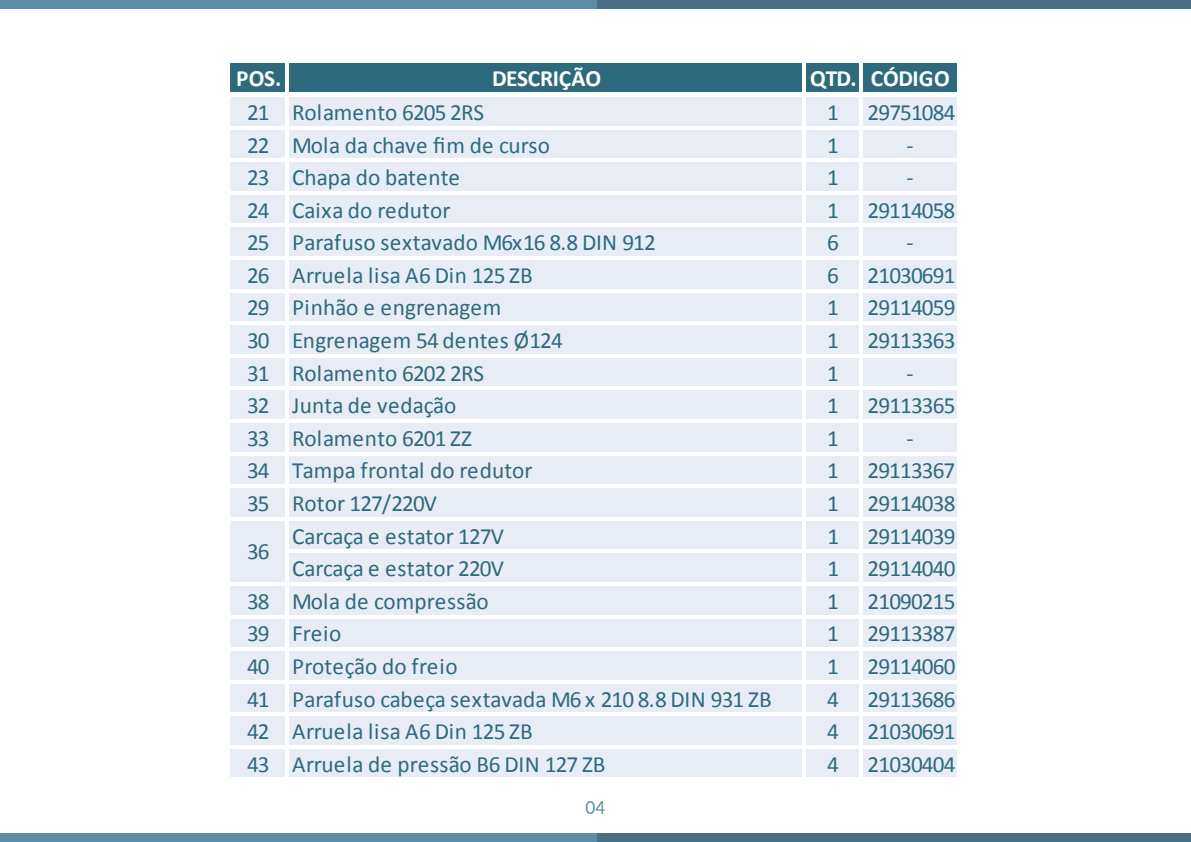
<style>
.page{position:relative;width:1191px;height:842px;background:#fff}
.page>*{position:absolute;margin:0;border:0;box-sizing:border-box;transform-origin:0 0}
.t1{font:23.2px "Calibri";letter-spacing:-.01em;color:#2e6a7e}
.t2{font:23.2px "Calibri";letter-spacing:-.04em;color:#2e6a7e}
.t3{font:23.2px "Calibri";letter-spacing:.01em;color:#2e6a7e}
.t4{font:700 23.2px "Calibri";letter-spacing:-.005em;color:#fff}
.t5{font:18px "Lato";color:#5e8ea7;scale:.95 1}
</style>
<div class="page">
<div style="left:594px;top:0;width:597px;height:8px;background:#496f82"></div>
<div style="left:0;top:0;width:596px;height:8px;background:#5e8ea7"></div>
<div style="left:594px;top:834px;width:597px;height:8px;background:#496f82"></div>
<div style="left:0;top:834px;width:596px;height:8px;background:#5e8ea7"></div>
<div style="left:230px;top:63px;width:730px;height:32px;background:#2e6a7e"></div>
<div style="left:230px;top:94px;width:730px;height:687px;background:#e8edf5"></div>
<div style="left:228px;top:92px;width:732px;height:5px;background:#fff"></div>
<hr style="left:286px;top:61px;width:3px;height:31px;background:#fff">
<hr style="left:802px;top:61px;width:3px;height:31px;background:#fff">
<hr style="left:860px;top:61px;width:3px;height:31px;background:#fff">
<hr style="left:957px;top:61px;width:3px;height:31px;background:#fff">
<hr style="left:286px;top:97px;width:3px;height:684px;background:#fff">
<hr style="left:802px;top:97px;width:3px;height:684px;background:#fff">
<hr style="left:860px;top:97px;width:3px;height:684px;background:#fff">
<hr style="left:957px;top:97px;width:3px;height:684px;background:#fff">
<hr style="left:230px;top:126px;width:730px;height:3px;background:#fff">
<hr style="left:230px;top:159px;width:730px;height:3px;background:#fff">
<hr style="left:230px;top:191px;width:730px;height:3px;background:#fff">
<hr style="left:230px;top:224px;width:730px;height:3px;background:#fff">
<hr style="left:230px;top:256px;width:730px;height:4px;background:#fff">
<hr style="left:230px;top:289px;width:730px;height:3px;background:#fff">
<hr style="left:230px;top:322px;width:730px;height:3px;background:#fff">
<hr style="left:230px;top:354px;width:730px;height:3px;background:#fff">
<hr style="left:230px;top:387px;width:730px;height:3px;background:#fff">
<hr style="left:230px;top:419px;width:730px;height:3px;background:#fff">
<hr style="left:230px;top:452px;width:730px;height:3px;background:#fff">
<hr style="left:230px;top:485px;width:730px;height:3px;background:#fff">
<hr style="left:230px;top:517px;width:730px;height:3px;background:#fff">
<hr style="left:289px;top:550px;width:671px;height:3px;background:#fff">
<hr style="left:230px;top:582px;width:730px;height:3px;background:#fff">
<hr style="left:230px;top:615px;width:730px;height:3px;background:#fff">
<hr style="left:230px;top:647px;width:730px;height:4px;background:#fff">
<hr style="left:230px;top:680px;width:730px;height:3px;background:#fff">
<hr style="left:230px;top:713px;width:730px;height:3px;background:#fff">
<hr style="left:230px;top:745px;width:730px;height:3px;background:#fff">
<hr style="left:230px;top:778px;width:730px;height:3px;background:#fff">
<p class="t4" style="left:236px;top:63px;width:47px">POS.</p>
<p class="t4" style="left:492px;top:63px;width:110px">DESCRIÇÃO</p>
<p class="t4" style="left:810px;top:63px;width:141px">QTD. CÓDIGO</p>
<p class="t1" style="left:247px;top:98px;width:239px">21 Rolamento 6205 2RS</p>
<p class="t2" style="left:827px;top:98px;width:130px">1 29751084</p>
<p class="t1" style="left:247px;top:130px;width:304px">22 Mola da chave fim de curso</p>
<p class="t1" style="left:827px;top:130px;width:13px">1</p>
<p class="t1" style="left:906px;top:130px;width:9px">-</p>
<p class="t1" style="left:247px;top:163px;width:215px">23 Chapa do batente</p>
<p class="t1" style="left:827px;top:163px;width:13px">1</p>
<p class="t1" style="left:906px;top:163px;width:9px">-</p>
<p class="t1" style="left:247px;top:195px;width:205px">24 Caixa do redutor</p>
<p class="t2" style="left:827px;top:195px;width:130px">1 29114058</p>
<p class="t1" style="left:247px;top:228px;width:410px">25 Parafuso sextavado M6x16 8.8 DIN 912</p>
<p class="t1" style="left:827px;top:228px;width:13px">6</p>
<p class="t1" style="left:906px;top:228px;width:9px">-</p>
<p class="t3" style="left:247px;top:260px;width:287px">26 Arruela lisa A6 Din 125 ZB</p>
<p class="t2" style="left:827px;top:260px;width:130px">6 21030691</p>
<p class="t1" style="left:247px;top:293px;width:256px">29 Pinhão e engrenagem</p>
<p class="t2" style="left:827px;top:293px;width:130px">1 29114059</p>
<p class="t1" style="left:247px;top:326px;width:317px">30 Engrenagem 54 dentes Ø124</p>
<p class="t2" style="left:827px;top:326px;width:130px">1 29113363</p>
<p class="t1" style="left:247px;top:358px;width:239px">31 Rolamento 6202 2RS</p>
<p class="t1" style="left:827px;top:358px;width:13px">1</p>
<p class="t1" style="left:906px;top:358px;width:9px">-</p>
<p class="t1" style="left:247px;top:391px;width:211px">32 Junta de vedação</p>
<p class="t2" style="left:827px;top:391px;width:130px">1 29113365</p>
<p class="t1" style="left:247px;top:423px;width:226px">33 Rolamento 6201 ZZ</p>
<p class="t1" style="left:827px;top:423px;width:13px">1</p>
<p class="t1" style="left:906px;top:423px;width:9px">-</p>
<p class="t1" style="left:247px;top:456px;width:287px">34 Tampa frontal do redutor</p>
<p class="t2" style="left:827px;top:456px;width:130px">1 29113367</p>
<p class="t2" style="left:247px;top:489px;width:191px">35 Rotor 127/220V</p>
<p class="t2" style="left:827px;top:489px;width:130px">1 29114038</p>
<p class="t1" style="left:292px;top:521px;width:213px">Carcaça e estator 127V</p>
<p class="t2" style="left:827px;top:521px;width:130px">1 29114039</p>
<p class="t1" style="left:292px;top:554px;width:213px">Carcaça e estator 220V</p>
<p class="t2" style="left:827px;top:554px;width:130px">1 29114040</p>
<p class="t1" style="left:247px;top:586px;width:243px">38 Mola de compressão</p>
<p class="t2" style="left:827px;top:586px;width:130px">1 21090215</p>
<p class="t1" style="left:247px;top:619px;width:96px">39 Freio</p>
<p class="t2" style="left:827px;top:619px;width:130px">1 29113387</p>
<p class="t1" style="left:247px;top:651px;width:212px">40 Proteção do freio</p>
<p class="t2" style="left:827px;top:651px;width:130px">1 29114060</p>
<p class="t1" style="left:247px;top:684px;width:526px">41 Parafuso cabeça sextavada M6 x 210 8.8 DIN 931 ZB</p>
<p class="t2" style="left:827px;top:684px;width:130px">4 29113686</p>
<p class="t3" style="left:247px;top:717px;width:287px">42 Arruela lisa A6 Din 125 ZB</p>
<p class="t2" style="left:827px;top:717px;width:130px">4 21030691</p>
<p class="t1" style="left:247px;top:749px;width:360px">43 Arruela de pressão B6 DIN 127 ZB</p>
<p class="t2" style="left:827px;top:749px;width:130px">4 21030404</p>
<p class="t1" style="left:247px;top:537px;width:24px">36</p>
<p class="t5" style="left:585px;top:795px;width:22px">04</p>
</div>
